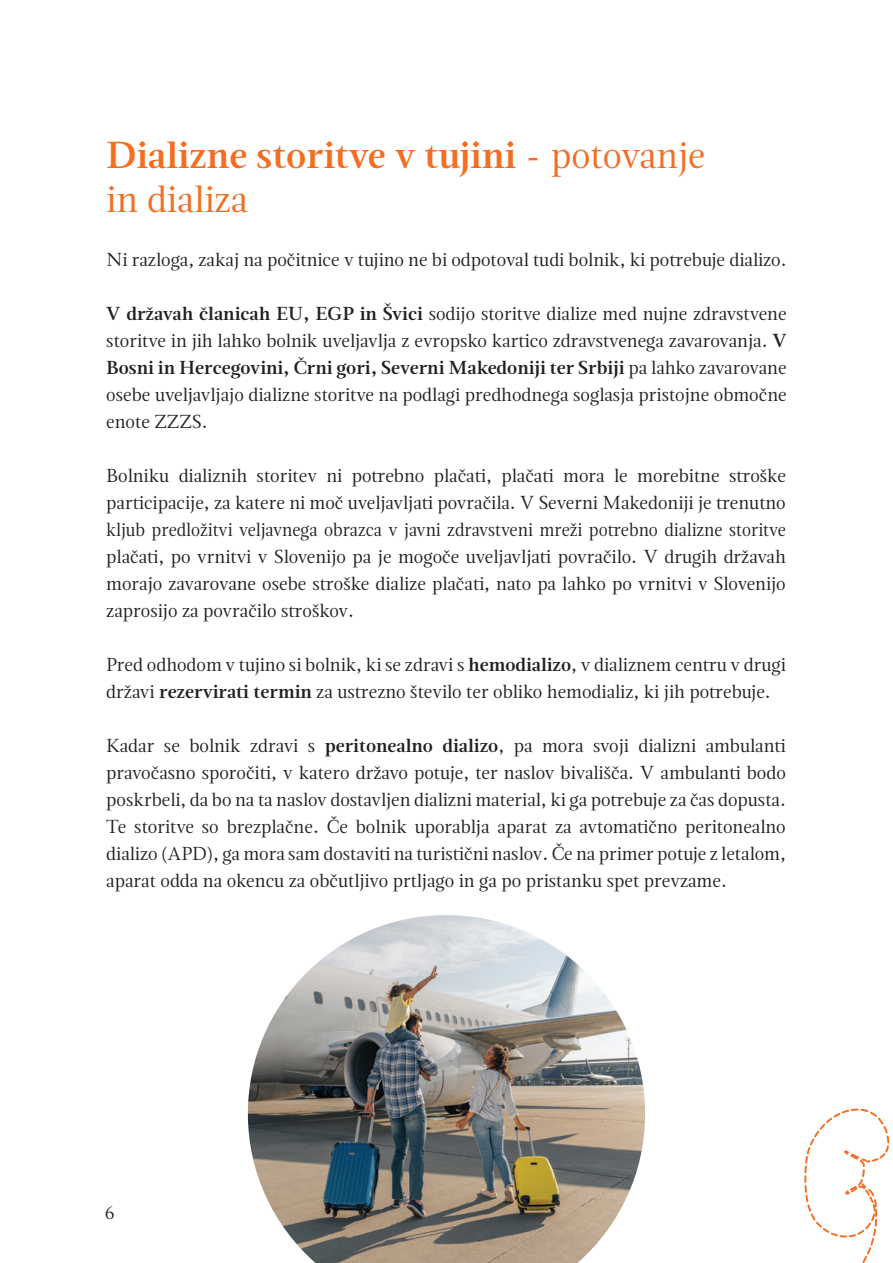
<style>
.page{position:relative;width:893px;height:1263px;background:#fff}
.page>*{position:absolute;margin:0;border:0;box-sizing:border-box;transform-origin:0 0}
.t1{font:600 37.5px/43.5px "Magneta";color:#f36e21}
.t2{font:18.75px/27px "Magneta";color:#231f20;text-align:justify}
.t3{font:18px "Magneta";color:#231f20}
.s1{font-weight:400}
.s2{font-weight:600}
</style>
<div class="page">
<hr style="left:892px;top:0;width:1px;height:1263px;background:#f36e21">
<svg style="left:804px;top:1108px;width:86px;height:155px"></svg>
<img style="left:248px;top:915px;width:397px;height:348px">
<h1 class="t1" style="left:106px;top:133px;width:601px">Dializne storitve v tujini <span class="s1">- potovanje in dializa</span></h1>
<p class="t2" style="left:106px;top:246px;width:682px">Ni razloga, zakaj na počitnice v tujino ne bi odpotoval tudi bolnik, ki potrebuje dializo.</p>
<p class="t2" style="left:106px;top:300px;width:682px"><span class="s2">V državah članicah EU, EGP in Švici</span> sodijo storitve dialize med nujne zdravstvene storitve in jih lahko bolnik uveljavlja z evropsko kartico zdravstvenega zavarovanja. <span class="s2">V Bosni in Hercegovini, Črni gori, Severni Makedoniji ter Srbiji</span> pa lahko zavarovane osebe uveljavljajo dializne storitve na podlagi predhodnega soglasja pristojne območne enote ZZZS.</p>
<p class="t2" style="left:106px;top:462px;width:681px">Bolniku dializnih storitev ni potrebno plačati, plačati mora le morebitne stroške participacije, za katere ni moč uveljavljati povračila. V Severni Makedoniji je trenutno kljub predložitvi veljavnega obrazca v javni zdravstveni mreži potrebno dializne storitve plačati, po vrnitvi v Slovenijo pa je mogoče uveljavljati povračilo. V drugih državah morajo zavarovane osebe stroške dialize plačati, nato pa lahko po vrnitvi v Slovenijo zaprosijo za povračilo stroškov.</p>
<p class="t2" style="left:106px;top:651px;width:681px">Pred odhodom v tujino si bolnik, ki se zdravi s <span class="s2">hemodializo</span>, v dializnem centru v drugi državi <span class="s2">rezervirati termin</span> za ustrezno število ter obliko hemodializ, ki jih potrebuje.</p>
<p class="t2" style="left:106px;top:732px;width:681px">Kadar se bolnik zdravi s <span class="s2">peritonealno dializo</span>, pa mora svoji dializni ambulanti pravočasno sporočiti, v katero državo potuje, ter naslov bivališča. V ambulanti bodo poskrbeli, da bo na ta naslov dostavljen dializni material, ki ga potrebuje za čas dopusta.<br>Te storitve so brezplačne. Če bolnik uporablja aparat za avtomatično peritonealno dializo (APD), ga mora sam dostaviti na turistični naslov. Če na primer potuje z letalom, aparat odda na okencu za občutljivo prtljago in ga po pristanku spet prevzame.</p>
<p class="t3" style="left:105px;top:1201px;width:12px">6</p>
</div>
